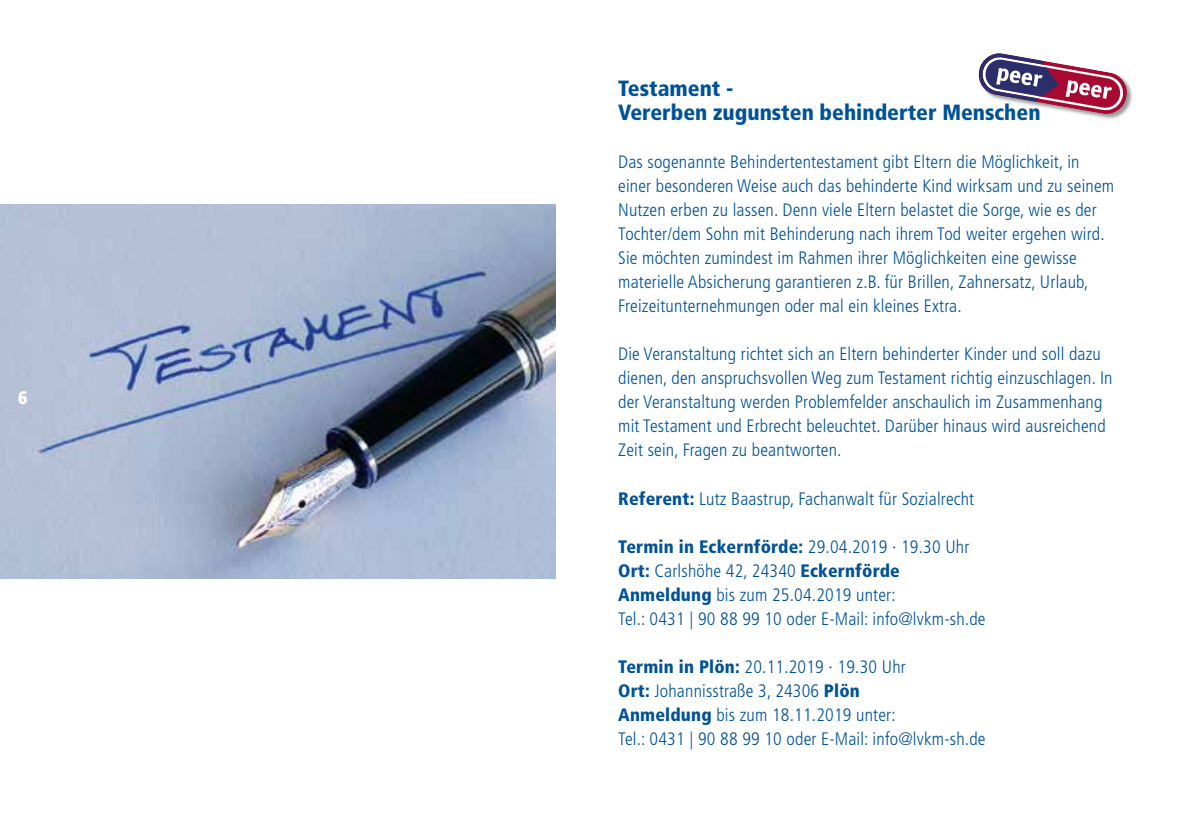
<style>
.page{position:relative;width:1191px;height:840px;background:#fff}
.page>*{position:absolute;margin:0;border:0;box-sizing:border-box;transform-origin:0 0}
.t1{font:900 condensed 22px/24px "Frutiger";color:#005297}
.t2{font:300 condensed 18px/24px "Frutiger";letter-spacing:.01em;color:#005297}
.t3{font:900 condensed 18px "Frutiger";color:#fff}
.s1{font-weight:900}
</style>
<div class="page">
<img style="left:0;top:204px;width:556px;height:374px">
<div style="left:978px;top:53px;width:154px;height:67px;background:#000;opacity:.4"></div>
<svg style="left:978px;top:53px;width:150px;height:63px"></svg>
<p class="t3" style="left:18px;top:386px;width:11px">6</p>
<p class="t1" style="left:618px;top:76px;width:424px">Testament -<br>Vererben zugunsten behinderter Menschen</p>
<p class="t2" style="left:618px;top:150px;width:497px">Das sogenannte Behindertentestament gibt Eltern die Möglichkeit, in einer besonderen Weise auch das behinderte Kind wirksam und zu seinem Nutzen erben zu lassen. Denn viele Eltern belastet die Sorge, wie es der Tochter/dem Sohn mit Behinderung nach ihrem Tod weiter ergehen wird.<br>Sie möchten zumindest im Rahmen ihrer Möglichkeiten eine gewisse materielle Absicherung garantieren z.B. für Brillen, Zahnersatz, Urlaub, Freizeitunternehmungen oder mal ein kleines Extra.</p>
<p class="t2" style="left:618px;top:342px;width:496px">Die Veranstaltung richtet sich an Eltern behinderter Kinder und soll dazu dienen, den anspruchsvollen Weg zum Testament richtig einzuschlagen. In der Veranstaltung werden Problemfelder anschaulich im Zusammenhang mit Testament und Erbrecht beleuchtet. Darüber hinaus wird ausreichend Zeit sein, Fragen zu beantworten.</p>
<p class="t2" style="left:618px;top:486px;width:357px"><span class="s1">Referent:</span> Lutz Baastrup, Fachanwalt für Sozialrecht</p>
<p class="t2" style="left:618px;top:534px;width:369px"><span class="s1">Termin in Eckernförde:</span> 29.04.2019 ∙ 19.30 Uhr <span class="s1">Ort:</span> Carlshöhe 42, 24340 <span class="s1">Eckernförde Anmeldung</span> bis zum 25.04.2019 unter:<br>Tel.: 0431 | 90 88 99 10 oder E-Mail: info@lvkm-sh.de</p>
<p class="t2" style="left:618px;top:654px;width:369px"><span class="s1">Termin in Plön:</span> 20.11.2019 ∙ 19.30 Uhr<br><span class="s1">Ort:</span> Johannisstraße 3, 24306 <span class="s1">Plön<br>Anmeldung</span> bis zum 18.11.2019 unter:<br>Tel.: 0431 | 90 88 99 10 oder E-Mail: info@lvkm-sh.de</p>
</div>
